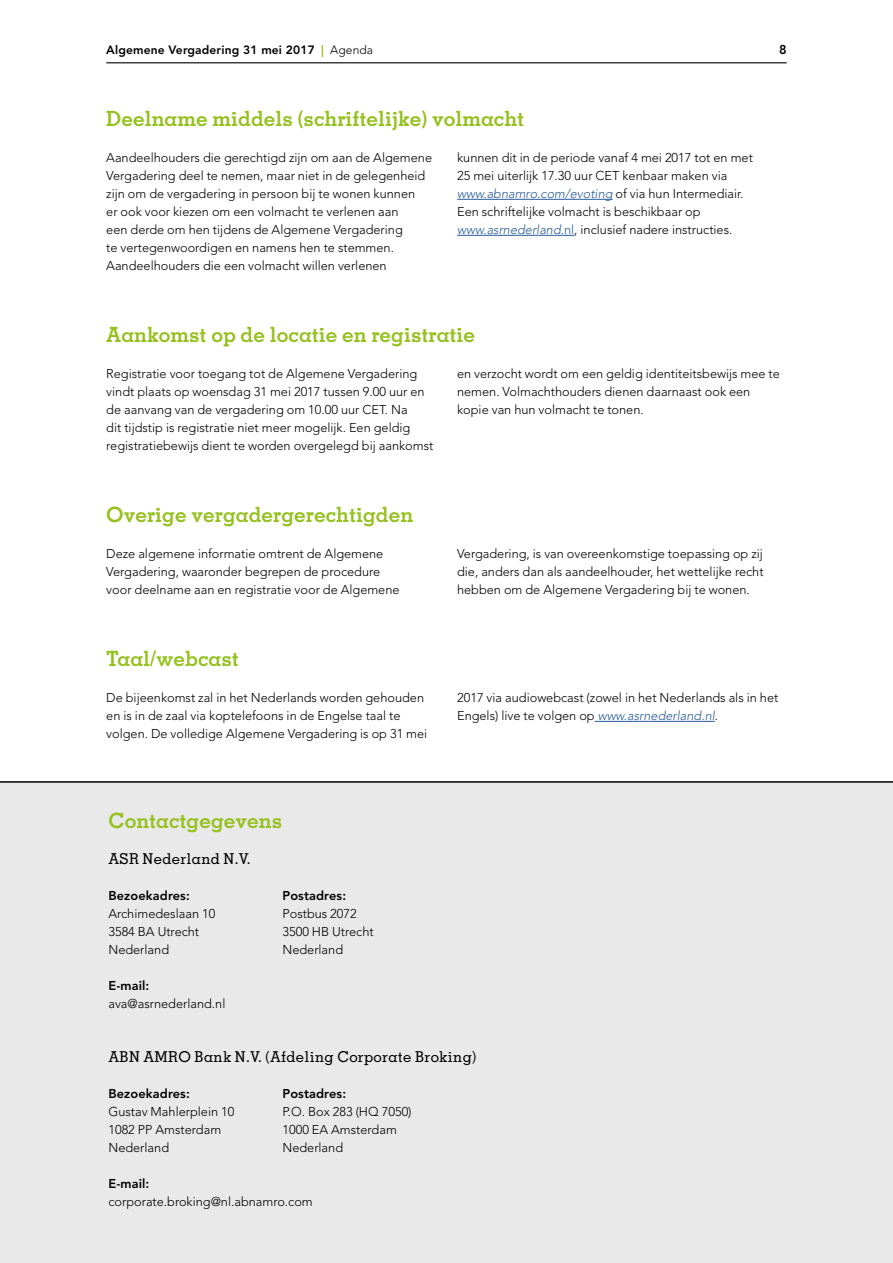
<style>
.page{position:relative;width:893px;height:1263px;background:#fff}
.page>*{position:absolute;margin:0;border:0;box-sizing:border-box;transform-origin:0 0}
.t1{font:700 21px "Memphis LT Std";color:#95c11f}
.t2{font:500 15px "Memphis LT Std";letter-spacing:.02em;color:#000}
.t3{font:300 12.75px/18px "Avenir LT Std";color:#000}
.t4{font:800 12.75px "Avenir LT Std";letter-spacing:.01em;color:#000}
.t5{font:800 12px "Avenir LT Std";letter-spacing:.01em;color:#000}
.s1{color:#95c11f}
.s2{font-weight:300}
.s3{font-style:italic;color:#275b9b}
.s4{color:#275b9b}
</style>
<div class="page">
<hr style="left:106px;top:62px;width:681px;height:1px;background:#000">
<div style="left:0;top:782px;width:893px;height:481px;background:#e9e9e9"></div>
<hr style="left:457px;top:199px;width:156px;height:1px;background:#275b9b">
<hr style="left:457px;top:235px;width:117px;height:1px;background:#275b9b">
<hr style="left:595px;top:721px;width:120px;height:1px;background:#275b9b">
<hr style="left:0;top:781px;width:893px;height:2px;background:#000">
<p class="t5" style="left:106px;top:43px;width:268px">Algemene Vergadering 31 mei 2017 <span class="s1">|</span> <span class="s2">Agenda</span></p>
<p class="t4" style="left:779px;top:42px;width:9px">8</p>
<h1 class="t1" style="left:106px;top:105px;width:419px">Deelname middels (schriftelijke) volmacht</h1>
<p class="t3" style="left:106px;top:149px;width:327px">Aandeelhouders die gerechtigd zijn om aan de Algemene Vergadering deel te nemen, maar niet in de gelegenheid zijn om de vergadering in persoon bij te wonen kunnen<br>er ook voor kiezen om een volmacht te verlenen aan<br>een derde om hen tijdens de Algemene Vergadering<br>te vertegenwoordigen en namens hen te stemmen.<br>Aandeelhouders die een volmacht willen verlenen</p>
<p class="t3" style="left:457px;top:149px;width:297px">kunnen dit in de periode vanaf 4 mei 2017 tot en met 25 mei uiterlijk 17.30 uur CET kenbaar maken via <span class="s3">www.abnamro.com/evoting</span> of via hun Intermediair.<br>Een schriftelijke volmacht is beschikbaar op <span class="s3">www.asrnederland.</span><span class="s4">nl</span>, inclusief nadere instructies.</p>
<h1 class="t1" style="left:106px;top:321px;width:370px">Aankomst op de locatie en registratie</h1>
<p class="t3" style="left:106px;top:365px;width:329px">Registratie voor toegang tot de Algemene Vergadering vindt plaats op woensdag 31 mei 2017 tussen 9.00 uur en de aanvang van de vergadering om 10.00 uur CET. Na<br>dit tijdstip is registratie niet meer mogelijk. Een geldig registratiebewijs dient te worden overgelegd bij aankomst</p>
<p class="t3" style="left:457px;top:365px;width:324px">en verzocht wordt om een geldig identiteitsbewijs mee te nemen. Volmachthouders dienen daarnaast ook een kopie van hun volmacht te tonen.</p>
<h1 class="t1" style="left:106px;top:501px;width:308px">Overige vergadergerechtigden</h1>
<p class="t3" style="left:106px;top:545px;width:295px">Deze algemene informatie omtrent de Algemene<br>Vergadering, waaronder begrepen de procedure voor deelname aan en registratie voor de Algemene</p>
<p class="t3" style="left:457px;top:545px;width:308px;text-align:justify">Vergadering, is van overeenkomstige toepassing op zij die, anders dan als aandeelhouder, het wettelijke recht hebben om de Algemene Vergadering bij te wonen.</p>
<h1 class="t1" style="left:106px;top:645px;width:134px">Taal/webcast</h1>
<p class="t3" style="left:106px;top:689px;width:323px">De bijeenkomst zal in het Nederlands worden gehouden en is in de zaal via koptelefoons in de Engelse taal te volgen. De volledige Algemene Vergadering is op 31 mei</p>
<p class="t3" style="left:457px;top:689px;width:323px">2017 via audiowebcast (zowel in het Nederlands als in het<br>Engels) live te volgen op <span class="s3">www.asrnederland.nl</span>.</p>
<h1 class="t1" style="left:108px;top:807px;width:175px">Contactgegevens</h1>
<p class="t2" style="left:108px;top:849px;width:144px">ASR Nederland N.V.</p>
<p class="t4" style="left:108px;top:888px;width:83px">Bezoekadres:</p>
<p class="t4" style="left:282px;top:888px;width:65px">Postadres:</p>
<p class="t3" style="left:108px;top:905px;width:108px">Archimedeslaan 10</p>
<p class="t3" style="left:282px;top:905px;width:76px">Postbus 2072</p>
<p class="t3" style="left:108px;top:923px;width:92px">3584 BA Utrecht</p>
<p class="t3" style="left:282px;top:923px;width:93px">3500 HB Utrecht</p>
<p class="t3" style="left:108px;top:941px;width:62px">Nederland</p>
<p class="t3" style="left:282px;top:941px;width:62px">Nederland</p>
<p class="t4" style="left:108px;top:978px;width:42px">E-mail:</p>
<p class="t3" style="left:108px;top:995px;width:118px">ava@asrnederland.nl</p>
<p class="t2" style="left:108px;top:1047px;width:369px">ABN AMRO Bank N.V. (Afdeling Corporate Broking)</p>
<p class="t4" style="left:108px;top:1086px;width:83px">Bezoekadres:</p>
<p class="t4" style="left:282px;top:1086px;width:65px">Postadres:</p>
<p class="t3" style="left:108px;top:1103px;width:127px">Gustav Mahlerplein 10</p>
<p class="t3" style="left:282px;top:1103px;width:131px">P.O. Box 283 (HQ 7050)</p>
<p class="t3" style="left:108px;top:1121px;width:114px">1082 PP Amsterdam</p>
<p class="t3" style="left:282px;top:1121px;width:116px">1000 EA Amsterdam</p>
<p class="t3" style="left:108px;top:1139px;width:62px">Nederland</p>
<p class="t3" style="left:282px;top:1139px;width:62px">Nederland</p>
<p class="t4" style="left:108px;top:1176px;width:42px">E-mail:</p>
<p class="t3" style="left:108px;top:1193px;width:206px">corporate.broking@nl.abnamro.com</p>
</div>
